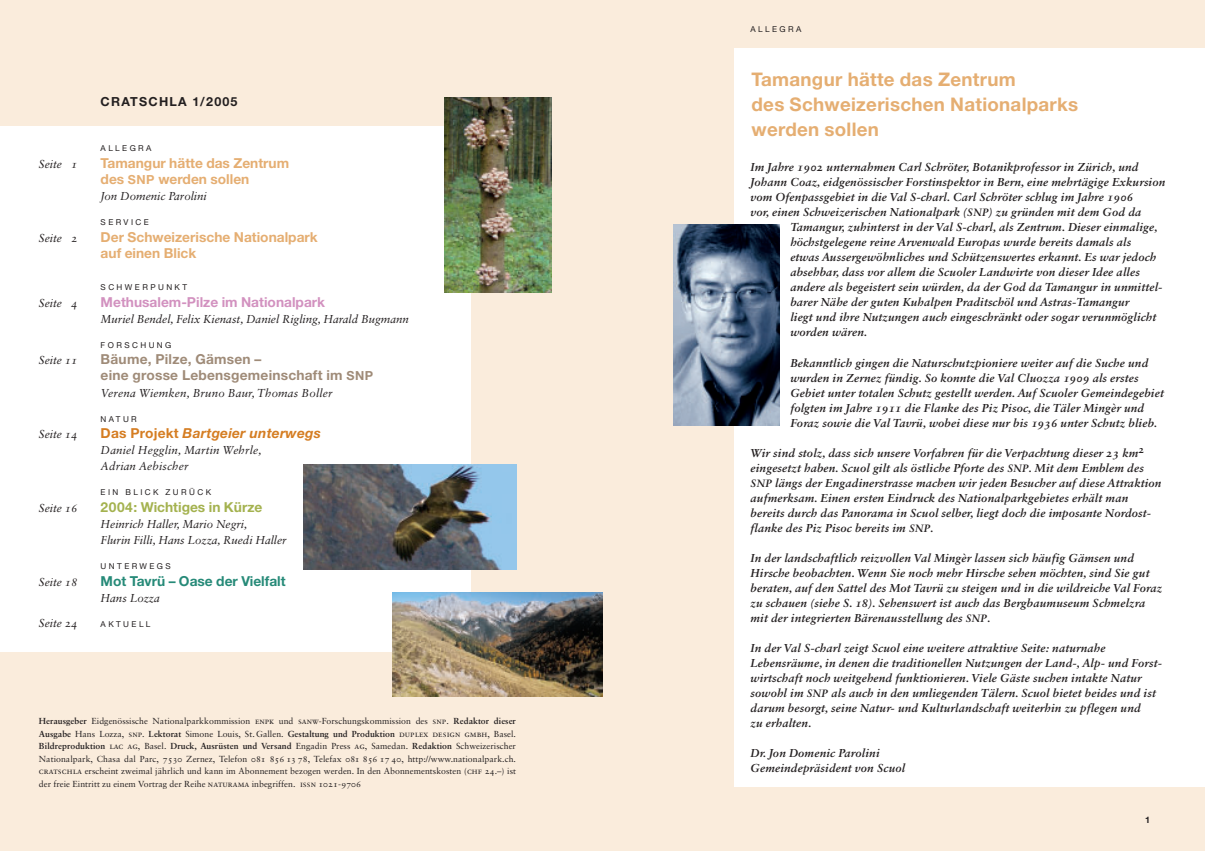
<style>
.page{position:relative;width:1205px;height:851px;background:#fff}
.page>*{position:absolute;margin:0;border:0;box-sizing:border-box;transform-origin:0 0}
.t1{font:700 18.75px/25px "Helvetica Neue";letter-spacing:.015em;color:#e5ae72}
.t2{font:700 13.75px/16.2px "Helvetica Neue";color:#e5ae72}
.t3{font:700 13.75px/16.2px "Helvetica Neue";letter-spacing:.015em;color:#9f8b78}
.t4{font:700 13.75px "Helvetica Neue";color:#d291bf}
.t5{font:italic 700 13.75px "Helvetica Neue";letter-spacing:.015em;color:#d57d22}
.t6{font:700 13.75px "Helvetica Neue";color:#268a78}
.t7{font:700 13.75px "Helvetica Neue";color:#a4b24f}
.t8{font:700 12.5px "Helvetica Neue";letter-spacing:.1em;color:#231f20}
.t9{font:11.5px/15px "Sabon Bold Italic Os F";letter-spacing:.015em;color:#231f20}
.t10{font:11.5px/16.2px "Sabon Italic Os F";color:#231f20}
.t11{font:700 9px "Helvetica Neue";color:#231f20}
.t12{font:8.75px/12.5px "Sabon Roman Os F";letter-spacing:.005em;color:#231f20}
.t13{font:8.75px "Sabon Bold Os F";letter-spacing:.005em;color:#231f20}
.t14{font:8.12px "Helvetica Neue";letter-spacing:.3em;color:#231f20}
.s1{font-size:12.5px}
.s2{font-style:normal}
.s3{font-family:"Sabon Bold Os F"}
.s4{font-family:"Sabon Roman SC"}
.s5{font-family:"Sabon Roman Os F"}
.s6{font-size:10.62px}
</style>
<div class="page">
<div style="left:0;top:0;width:1205px;height:850px;background:#faecdc"></div>
<div style="left:734px;top:49px;width:471px;height:737px;background:#fff"></div>
<div style="left:0;top:126px;width:470px;height:525px;background:#fff"></div>
<img style="left:445px;top:98px;width:106px;height:195px">
<img style="left:303px;top:464px;width:213px;height:105px">
<img style="left:393px;top:592px;width:209px;height:104px">
<img style="left:673px;top:224px;width:107px;height:201px">
<p class="t8" style="left:101px;top:94px;width:138px">CRATSCHLA 1/2005</p>
<p class="t14" style="left:101px;top:144px;width:52px">ALLEGRA</p>
<p class="t10" style="left:39px;top:155px;width:40px">Seite 1</p>
<p class="t2" style="left:101px;top:154px;width:190px">Tamangur hätte das Zentrum des <span class="s1">SNP</span> werden sollen</p>
<p class="t10" style="left:101px;top:188px;width:108px">Jon Domenic Parolini</p>
<p class="t14" style="left:101px;top:217px;width:50px">SERVICE</p>
<p class="t10" style="left:39px;top:229px;width:40px">Seite 2</p>
<p class="t2" style="left:101px;top:228px;width:219px">Der Schweizerische Nationalpark auf einen Blick</p>
<p class="t14" style="left:101px;top:282px;width:88px">SCHWERPUNKT</p>
<p class="t10" style="left:39px;top:294px;width:40px">Seite 4</p>
<p class="t4" style="left:101px;top:293px;width:226px">Methusalem-Pilze im Nationalpark</p>
<p class="t10" style="left:101px;top:310px;width:310px">Muriel Bendel, Felix Kienast, Daniel Rigling, Harald Bugmann</p>
<p class="t14" style="left:101px;top:340px;width:72px">FORSCHUNG</p>
<p class="t10" style="left:39px;top:352px;width:40px">Seite 11</p>
<p class="t3" style="left:101px;top:351px;width:274px">Bäume, Pilze, Gämsen –<br>eine grosse Lebensgemeinschaft im <span class="s1">SNP</span></p>
<p class="t10" style="left:101px;top:384px;width:233px">Verena Wiemken, Bruno Baur, Thomas Boller</p>
<p class="t14" style="left:101px;top:414px;width:38px">NATUR</p>
<p class="t10" style="left:39px;top:425px;width:40px">Seite 14</p>
<p class="t5" style="left:101px;top:424px;width:222px"><span class="s2">Das Projekt</span> Bartgeier unterwegs</p>
<p class="t10" style="left:101px;top:442px;width:163px">Daniel Hegglin, Martin Wehrle,<br>Adrian Aebischer</p>
<p class="t14" style="left:101px;top:487px;width:112px">EIN BLICK ZURÜCK</p>
<p class="t10" style="left:39px;top:499px;width:40px">Seite 16</p>
<p class="t7" style="left:101px;top:498px;width:163px">2004: Wichtiges in Kürze</p>
<p class="t10" style="left:101px;top:515px;width:188px">Heinrich Haller, Mario Negri,<br>Flurin Filli, Hans Lozza, Ruedi Haller</p>
<p class="t14" style="left:101px;top:561px;width:72px">UNTERWEGS</p>
<p class="t10" style="left:39px;top:573px;width:40px">Seite 18</p>
<p class="t6" style="left:101px;top:572px;width:186px">Mot Tavrü – Oase der Vielfalt</p>
<p class="t10" style="left:101px;top:589px;width:61px">Hans Lozza</p>
<p class="t10" style="left:39px;top:614px;width:40px">Seite 24</p>
<p class="t14" style="left:101px;top:619px;width:51px">AKTUELL</p>
<p class="t12" style="left:39px;top:714px;width:478px"><span class="s3">Herausgeber</span> Eidgenössische Nationalparkkommission <span class="s4">enpk</span> und <span class="s4">sanw-</span>Forschungskommission des <span class="s4">snp</span>. <span class="s3">Redaktor dieser<br>Ausgabe</span> Hans Lozza, <span class="s4">snp</span>. <span class="s3">Lektorat</span> Simone Louis, St. Gallen. <span class="s3">Gestaltung und Produktion</span> <span class="s4">duplex design gmbh</span>, Basel.</p>
<p class="t13" style="left:39px;top:740px;width:478px">Bildreproduktion <span class="s4">lac ag</span><span class="s5">, Basel.</span> Druck, Ausrüsten und Versand <span class="s5">Engadin Press</span> <span class="s4">ag</span><span class="s5">, Samedan.</span> Redaktion <span class="s5">Schweizerischer</span></p>
<p class="t12" style="left:39px;top:752px;width:478px;text-align:justify">Nationalpark, Chasa dal Parc, 7530 Zernez, Telefon 081 856 13 78, Telefax 081 856 17 40, http://www.nationalpark.ch. <span class="s4">cratschla</span> erscheint zweimal jährlich und kann im Abonnement bezogen werden. In den Abonnementskosten (<span class="s4">chf</span> 24.–) ist der freie Eintritt zu einem Vortrag der Reihe <span class="s4">naturama</span> inbegriffen. <span class="s4">ißn</span> 1021-9706</p>
<p class="t14" style="left:750px;top:25px;width:52px">ALLEGRA</p>
<h1 class="t1" style="left:751px;top:66px;width:328px">Tamangur hätte das Zentrum<br>des Schweizerischen Nationalparks werden sollen</h1>
<p class="t9" style="left:750px;top:160px;width:416px">Im Jahre 1902 unternahmen Carl Schröter, Botanikprofessor in Zürich, und Johann Coaz, eidgenössischer Forstinspektor in Bern, eine mehrtägige Exkursion vom Ofenpassgebiet in die Val S-charl. Carl Schröter schlug im Jahre 1906<br>vor, einen Schweizerischen Nationalpark (<span class="s6">SNP</span>) zu gründen mit dem God da</p>
<p class="t9" style="left:790px;top:220px;width:374px">Tamangur, zuhinterst in der Val S-charl, als Zentrum. Dieser einmalige, höchstgelegene reine Arvenwald Europas wurde bereits damals als etwas Aussergewöhnliches und Schützenswertes erkannt. Es war jedoch absehbar, dass vor allem die Scuoler Landwirte von dieser Idee alles andere als begeistert sein würden, da der God da Tamangur in unmittel&shy;barer Nähe der guten Kuhalpen Praditschöl und Astras-Tamangur<br>liegt und ihre Nutzungen auch eingeschränkt oder sogar verunmöglicht worden wären.</p>
<p class="t9" style="left:790px;top:355px;width:375px">Bekanntlich gingen die Naturschutzpioniere weiter auf die Suche und wurden in Zernez fündig. So konnte die Val Cluozza 1909 als erstes Gebiet unter totalen Schutz gestellt werden. Auf Scuoler Gemeindegebiet folgten im Jahre 1911 die Flanke des Piz Pisoc, die Täler Mingèr und Foraz sowie die Val Tavrü, wobei diese nur bis 1936 unter Schutz blieb.</p>
<p class="t9" style="left:750px;top:445px;width:412px">Wir sind stolz, dass sich unsere Vorfahren für die Verpachtung dieser 23 km<sup>2 </sup>eingesetzt haben. Scuol gilt als östliche Pforte des <span class="s6">SNP</span>. Mit dem Emblem des <span class="s6">SNP</span> längs der Engadinerstrasse machen wir jeden Besucher auf diese Attraktion aufmerksam. Einen ersten Eindruck des Nationalparkgebietes erhält man bereits durch das Panorama in Scuol selber, liegt doch die imposante Nordost&shy;flanke des Piz Pisoc bereits im <span class="s6">SNP</span>.</p>
<p class="t9" style="left:750px;top:550px;width:413px">In der landschaftlich reizvollen Val Mingèr lassen sich häufig Gämsen und Hirsche beobachten. Wenn Sie noch mehr Hirsche sehen möchten, sind Sie gut beraten, auf den Sattel des Mot Tavrü zu steigen und in die wildreiche Val Foraz zu schauen (siehe S. 18). Sehenswert ist auch das Bergbaumuseum Schmelzra mit der integrierten Bärenausstellung des <span class="s6">SNP</span>.</p>
<p class="t9" style="left:750px;top:640px;width:413px">In der Val S-charl zeigt Scuol eine weitere attraktive Seite: naturnahe Lebensräume, in denen die traditionellen Nutzungen der Land-, Alp- und Forst&shy;wirtschaft noch weitgehend funktionieren. Viele Gäste suchen intakte Natur sowohl im <span class="s6">SNP</span> als auch in den umliegenden Tälern. Scuol bietet beides und ist darum besorgt, seine Natur- und Kulturlandschaft weiterhin zu pflegen und<br>zu erhalten.</p>
<p class="t9" style="left:750px;top:745px;width:156px">Dr. Jon Domenic Parolini<br>Gemeindepräsident von Scuol</p>
<p class="t11" style="left:1145px;top:814px;width:7px">1</p>
</div>
